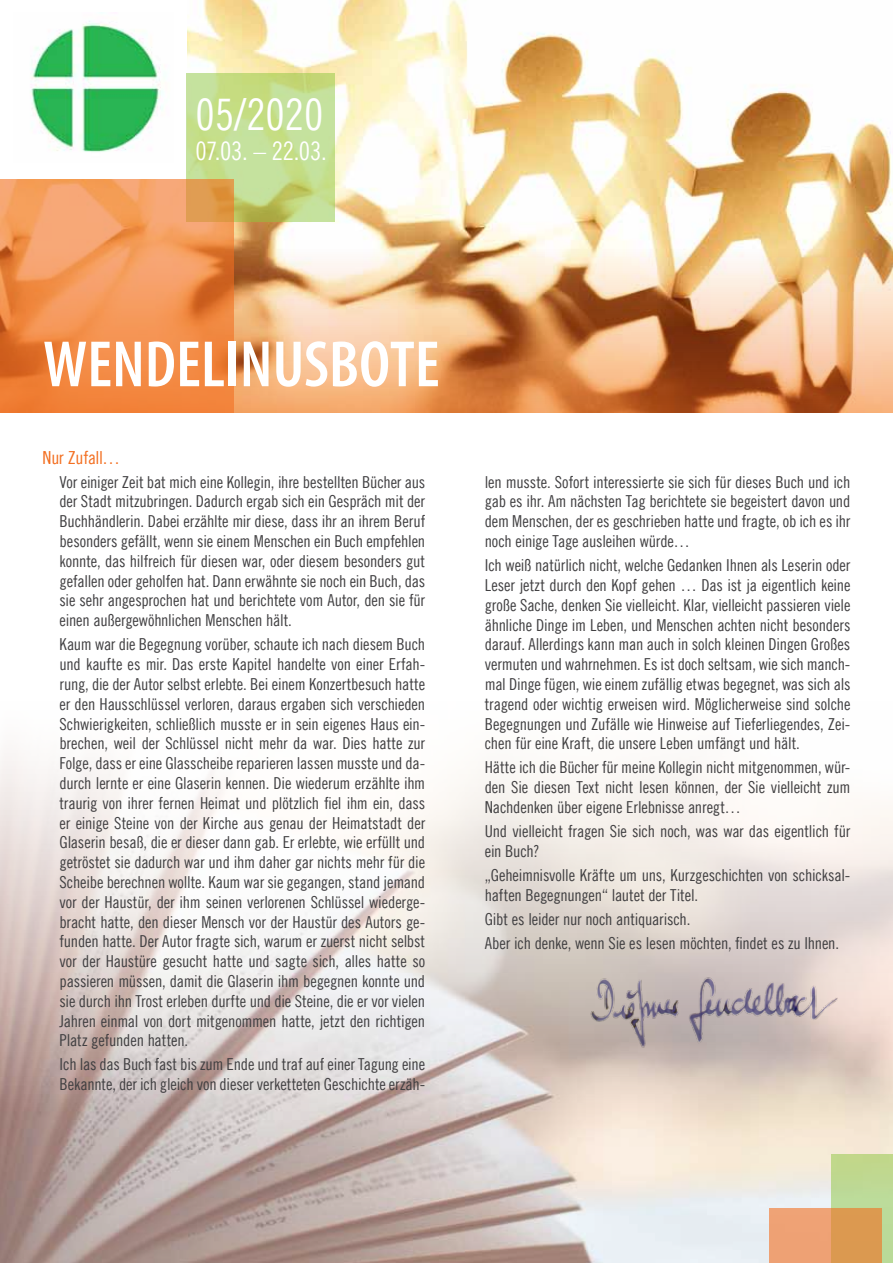
<style>
.page{position:relative;width:893px;height:1263px;background:#fff}
.page>*{position:absolute;margin:0;border:0;box-sizing:border-box;transform-origin:0 0}
.t1{font:600 condensed 66px "Myriad Pro";color:#fff}
.t2{font:43.5px "Trade Gothic LT Com Cn 18";color:#fff}
.t3{font:25.5px "Trade Gothic LT Com Cn 18";letter-spacing:-.005em;color:#fff}
.t4{font:18px "Trade Gothic LT Com Cn 18";letter-spacing:-.02em;color:#f36f21}
.t5{font:16.5px/19.8px "Trade Gothic LT Com Cn 18";letter-spacing:-.01em;color:#414042;text-align:justify}
</style>
<div class="page">
<img style="left:0;top:753px;width:893px;height:510px">
<img style="left:187px;top:0;width:706px;height:412px">
<svg style="left:186px;top:73px;width:149px;height:149px;background:#c3dc8c"></svg>
<svg style="left:0;top:179px;width:234px;height:233px;background:#f09150"></svg>
<img style="left:30px;top:21px;width:133px;height:131px">
<div style="left:831px;top:1154px;width:62px;height:109px;background:#bed894"></div>
<svg style="left:770px;top:1208px;width:112px;height:55px;background:#e59d63"></svg>
<img style="left:586px;top:968px;width:264px;height:85px">
<h2 class="t2" style="left:196px;top:89px;width:129px">05/2020</h2>
<h3 class="t3" style="left:196px;top:136px;width:133px">07.03. – 22.03.</h3>
<h1 class="t1" style="left:43px;top:324px;width:398px">WENDELINUSBOTE</h1>
<p class="t4" style="left:43px;top:446px;width:79px">Nur Zufall…</p>
<p class="t5" style="left:60px;top:472px;width:367px">Vor einiger Zeit bat mich eine Kollegin, ihre bestellten Bücher aus der Stadt mitzubringen. Dadurch ergab sich ein Gespräch mit der Buchhändlerin. Dabei erzählte mir diese, dass ihr an ihrem Beruf besonders gefällt, wenn sie einem Menschen ein Buch empfehlen konnte, das hilfreich für diesen war, oder diesem besonders gut gefallen oder geholfen hat. Dann erwähnte sie noch ein Buch, das sie sehr angesprochen hat und berichtete vom Autor, den sie für einen außergewöhnlichen Menschen hält.</p>
<p class="t5" style="left:60px;top:634px;width:367px">Kaum war die Begegnung vorüber, schaute ich nach diesem Buch und kaufte es mir. Das erste Kapitel handelte von einer Erfah&shy;rung, die der Autor selbst erlebte. Bei einem Konzertbesuch hatte er den Hausschlüssel verloren, daraus ergaben sich verschieden Schwierigkeiten, schließlich musste er in sein eigenes Haus ein&shy;brechen, weil der Schlüssel nicht mehr da war. Dies hatte zur Folge, dass er eine Glasscheibe reparieren lassen musste und da&shy;durch lernte er eine Glaserin kennen. Die wiederum erzählte ihm traurig von ihrer fernen Heimat und plötzlich fiel ihm ein, dass er einige Steine von der Kirche aus genau der Heimatstadt der Glaserin besaß, die er dieser dann gab. Er erlebte, wie erfüllt und getröstet sie dadurch war und ihm daher gar nichts mehr für die Scheibe berechnen wollte. Kaum war sie gegangen, stand jemand vor der Haustür, der ihm seinen verlorenen Schlüssel wiederge&shy;bracht hatte, den dieser Mensch vor der Haustür des Autors ge&shy;funden hatte. Der Autor fragte sich, warum er zuerst nicht selbst vor der Haustüre gesucht hatte und sagte sich, alles hatte so passieren müssen, damit die Glaserin ihm begegnen konnte und sie durch ihn Trost erleben durfte und die Steine, die er vor vielen Jahren einmal von dort mitgenommen hatte, jetzt den richtigen Platz gefunden hatten.</p>
<p class="t5" style="left:60px;top:1054px;width:367px">Ich las das Buch fast bis zum Ende und traf auf einer Tagung eine<br>Bekannte, der ich gleich von dieser verketteten Geschichte erzäh-</p>
<p class="t5" style="left:485px;top:472px;width:367px">len musste. Sofort interessierte sie sich für dieses Buch und ich gab es ihr. Am nächsten Tag berichtete sie begeistert davon und dem Menschen, der es geschrieben hatte und fragte, ob ich es ihr noch einige Tage ausleihen würde…</p>
<p class="t5" style="left:485px;top:555px;width:367px">Ich weiß natürlich nicht, welche Gedanken Ihnen als Leserin oder Leser jetzt durch den Kopf gehen … Das ist ja eigentlich keine große Sache, denken Sie vielleicht. Klar, vielleicht passieren viele ähnliche Dinge im Leben, und Menschen achten nicht besonders darauf. Allerdings kann man auch in solch kleinen Dingen Großes vermuten und wahrnehmen. Es ist doch seltsam, wie sich manch&shy;mal Dinge fügen, wie einem zufällig etwas begegnet, was sich als tragend oder wichtig erweisen wird. Möglicherweise sind solche Begegnungen und Zufälle wie Hinweise auf Tieferliegendes, Zei&shy;chen für eine Kraft, die unsere Leben umfängt und hält.</p>
<p class="t5" style="left:485px;top:757px;width:367px">Hätte ich die Bücher für meine Kollegin nicht mitgenommen, wür&shy;den Sie diesen Text nicht lesen können, der Sie vielleicht zum Nachdenken über eigene Erlebnisse anregt…</p>
<p class="t5" style="left:485px;top:821px;width:367px">Und vielleicht fragen Sie sich noch, was war das eigentlich für ein Buch?</p>
<p class="t5" style="left:485px;top:865px;width:367px">„Geheimnisvolle Kräfte um uns, Kurzgeschichten von schicksal&shy;haften Begegnungen“ lautet der Titel.</p>
<p class="t5" style="left:485px;top:907px;width:356px;line-height:24px">Gibt es leider nur noch antiquarisch.<br>Aber ich denke, wenn Sie es lesen möchten, findet es zu Ihnen.</p>
</div>
